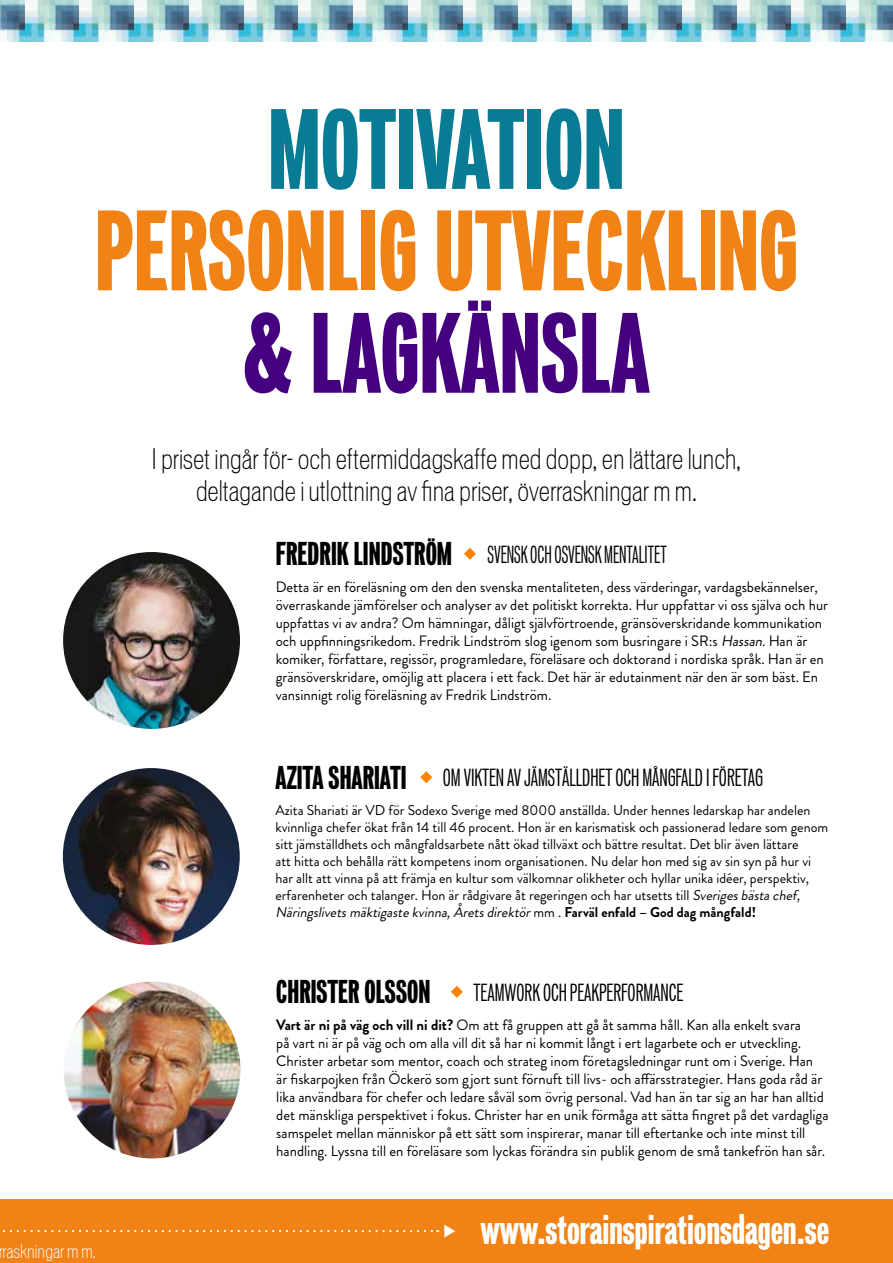
<style>
.page{position:relative;width:893px;height:1263px;background:#fff}
.page>*{position:absolute;margin:0;border:0;box-sizing:border-box;transform-origin:0 0}
.t1{font:900 extra-condensed 103.65px "Vonnes";color:#f08216}
.t2{font:900 extra-condensed 103.65px "Vonnes";color:#087c94}
.t3{font:900 extra-condensed 103.65px "Vonnes";color:#450080}
.t4{font:900 extra-condensed 39px "Vonnes";color:#fff}
.t5{font:900 extra-condensed 30px "Vonnes";color:#000}
.t6{font:300 condensed 27px/32.4px "Vonnes";color:#000;text-align:center}
.t7{font:extra-condensed 22.5px "Vonnes";color:#000}
.t8{font:extra-condensed 22.5px "Vonnes";color:#000;scale:.9 1}
.t9{font:300 condensed 18px "Vonnes";color:#fff}
.t10{font:15px/18px "Brandon Grotesque";color:#000}
.t11{font:14.25px/17.1px "Brandon Grotesque";color:#000}
.s1{font-weight:900;font-size:30px}
.s2{font-style:italic}
.s3{font-weight:700}
</style>
<div class="page">
<img style="left:0;top:0;width:893px;height:42px">
<div style="left:0;top:1199px;width:893px;height:64px;background:#f08216"></div>
<svg style="left:3px;top:1230px;width:435px;height:2px"></svg>
<svg style="left:444px;top:1225px;width:11px;height:12px"></svg>
<img style="left:63px;top:552px;width:177px;height:177px;border-radius:88px">
<svg style="left:464px;top:548px;width:12px;height:12px"></svg>
<img style="left:63px;top:768px;width:177px;height:177px;border-radius:88px">
<svg style="left:420px;top:771px;width:12px;height:12px"></svg>
<img style="left:64px;top:981px;width:177px;height:177px;border-radius:88px">
<svg style="left:451px;top:986px;width:12px;height:12px"></svg>
<h1 class="t2" style="left:268px;top:94px;width:358px">MOTIVATION</h1>
<h1 class="t1" style="left:95px;top:196px;width:705px">PERSONLIG UTVECKLING</h1>
<h1 class="t3" style="left:243px;top:298px;width:408px">&amp; LAGKÄNSLA</h1>
<h3 class="t6" style="left:152px;top:442px;width:591px">I priset ingår för- och eftermiddagskaffe med dopp, en lättare lunch, deltagande i utlottning av fina priser, överraskningar m m.</h3>
<h3 class="t8" style="left:276px;top:542px;width:436px"><span class="s1">FREDRIK LINDSTRÖM</span> SVENSK OCH OSVENSK MENTALITET</h3>
<p class="t10" style="left:276px;top:578px;width:554px">Detta är en föreläsning om den den svenska mentaliteten, dess värderingar, vardagsbekännelser, överraskande jämförelser och analyser av det politiskt korrekta. Hur uppfattar vi oss själva och hur uppfattas vi av andra? Om hämningar, dåligt självförtroende, gränsöverskridande kommunikation och uppfinningsrikedom. Fredrik Lindström slog igenom som busringare i SR:s <span class="s2">Hassan.</span>Han är komiker, författare, regissör, programledare, föreläsare och doktorand i nordiska språk. Han är en gränsöverskridare, omöjlig att placera i ett fack. Det här är edutainment när den är som bäst. En vansinnigt rolig föreläsning av Fredrik Lindström.</p>
<h3 class="t7" style="left:275px;top:765px;width:489px"><span class="s1">AZITA SHARIATI</span> OM VIKTEN AV JÄMSTÄLLDHET OCH MÅNGFALD I FÖRETAG</h3>
<p class="t11" style="left:275px;top:801px;width:554px">Azita Shariati är VD för Sodexo Sverige med 8000 anställda. Under hennes ledarskap har andelen kvinnliga chefer ökat från 14 till 46 procent. Hon är en karismatisk och passionerad ledare som genom sitt jämställdhets och mångfaldsarbete nått ökad tillväxt och bättre resultat. Det blir även lättare<br>att hitta och behålla rätt kompetens inom organisationen. Nu delar hon med sig av sin syn på hur vi har allt att vinna på att främja en kultur som välkomnar olikheter och hyllar unika idéer, perspektiv, erfarenheter och talanger. Hon är rådgivare åt regeringen och har utsetts till <span class="s2">Sverigesbästachef, Näringslivetsmäktigastekvinna,Åretsdirektör</span>m m . <span class="s3">Fa rvä l e n fa l d – G o d d a g m å n gfa l d !</span></p>
<h3 class="t5" style="left:276px;top:976px;width:156px">CHRISTER OLSSON</h3>
<h3 class="t7" style="left:473px;top:980px;width:211px">TEAMWORK OCH PEAKPERFORMANCE</h3>
<p class="t9" style="left:-2px;top:1241px;width:99px">rraskningar m m.</p>
<p class="t10" style="left:276px;top:1016px;width:554px"><span class="s3">Vart är ni på väg och vill ni dit?</span> Om att få gruppen att gå åt samma håll. Kan alla enkelt svara<br>på vart ni är på väg och om alla vill dit så har ni kommit långt i ert lagarbete och er utveckling.<br>Christer arbetar som mentor, coach och strateg inom företagsledningar runt om i Sverige. Han<br>är fiskarpojken från Öckerö som gjort sunt förnuft till livs- och affärsstrategier. Hans goda råd är lika användbara för chefer och ledare såväl som övrig personal. Vad han än tar sig an har han alltid det mänskliga perspektivet i fokus. Christer har en unik förmåga att sätta fingret på det vardagliga samspelet mellan människor på ett sätt som inspirerar, manar till eftertanke och inte minst till handling. Lyssna till en föreläsare som lyckas förändra sin publik genom de små tankefrön han sår.</p>
<h2 class="t4" style="left:480px;top:1208px;width:350px">www.storainspirationsdagen.se</h2>
</div>
